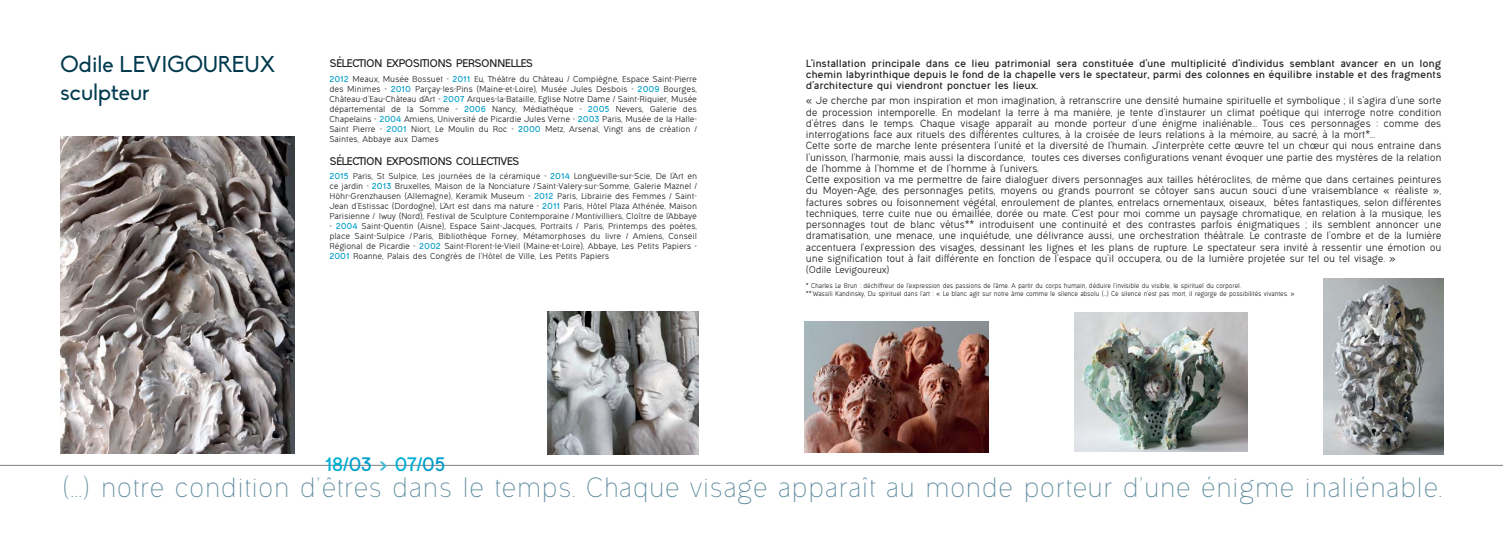
<style>
.page{position:relative;width:1503px;height:539px;background:#fff}
.page>*{position:absolute;margin:0;border:0;box-sizing:border-box;transform-origin:0 0}
.t1{font:300 25px "Ogonek";letter-spacing:.015em;color:#5d899d}
.t2{font:22.5px/27.9px "Biko";color:#00394e}
.t3{font:700 17.5px "Ogonek";letter-spacing:-.04em;color:#00afd4}
.t4{font:700 10px "Ogonek";letter-spacing:-.06em;color:#231f20}
.t5{font:9.38px/11.2px "Ogonek";letter-spacing:-.02em;color:#231f20}
.t6{font:700 9.38px/11.2px "Ogonek";letter-spacing:-.025em;color:#231f20;text-align:justify}
.t7{font:8.75px "Ogonek";letter-spacing:-.02em;color:#231f20}
.t8{font:7.75px/10px "Ogonek";letter-spacing:-.015em;color:#231f20;text-align:justify}
.t9{font:6.25px/7.5px "Ogonek";letter-spacing:-.02em;color:#231f20;scale:.93 1}
.s1{font-weight:700;color:#009ec9}
.s2{color:#009ec9}
.s3{color:#38b9d9}
</style>
<div class="page">
<img style="left:60px;top:136px;width:234px;height:318px">
<hr style="left:0;top:465px;width:1502px;height:1px;background:#7e8082">
<img style="left:804px;top:322px;width:184px;height:131px">
<img style="left:1074px;top:312px;width:173px;height:140px">
<img style="left:1323px;top:278px;width:120px;height:176px">
<img style="left:547px;top:311px;width:151px;height:143px">
<h2 class="t2" style="left:61px;top:50px;width:216px">Odile LEVIGOUREUX sculpteur</h2>
<p class="t4" style="left:329px;top:59px;width:205px">SÉLECTION EXPOSITIONS PERSONNELLES</p>
<p class="t8" style="left:329px;top:75px;width:369px"><span class="s1">2012</span> Meaux, Musée Bossuet - <span class="s1">2011</span> Eu, Théâtre du Château / Compiègne, Espace Saint-Pierre des Minimes - <span class="s1">2010</span> Parçay-les-Pins (Maine-et-Loire), Musée Jules Desbois - <span class="s1">2009</span> Bourges, Château-d’Eau-Château d’Art - <span class="s1">2007</span> Arques-la-Bataille, Eglise Notre Dame / Saint-Riquier, Musée départemental de la Somme - <span class="s1">2006</span> Nancy, Médiathèque - <span class="s1">2005</span> Nevers, Galerie des Chapelains - <span class="s1">2004</span> Amiens, Université de Picardie Jules Verne - <span class="s1">2003</span> Paris, Musée de la Halle-Saint Pierre - <span class="s1">2001</span> Niort, Le Moulin du Roc - <span class="s1">2000</span> Metz, Arsenal, Vingt ans de création / Saintes, Abbaye aux Dames</p>
<p class="t4" style="left:329px;top:157px;width:191px">SÉLECTION EXPOSITIONS COLLECTIVES</p>
<p class="t8" style="left:329px;top:172px;width:369px"><span class="s1">2015</span> Paris, St Sulpice, Les journées de la céramique - <span class="s1">2014</span> Longueville-sur-Scie, De l’Art en ce jardin - <span class="s1">2013</span> Bruxelles, Maison de la Nonciature / Saint-Valery-sur-Somme, Galerie Maznel / Höhr-Grenzhausen (Allemagne), Keramik Museum - <span class="s1">2012</span> Paris, Librairie des Femmes / Saint-Jean d’Estissac (Dordogne), L’Art est dans ma nature - <span class="s1">2011</span> Paris, Hôtel Plaza Athénée, Maison Parisienne / Iwuy (Nord), Festival de Sculpture Contemporaine / Montivilliers, Cloître de l’Abbaye</p>
<p class="t8" style="left:329px;top:222px;width:369px">- <span class="s1">2004</span> Saint-Quentin (Aisne), Espace Saint-Jacques, Portraits / Paris, Printemps des poètes, place Saint-Sulpice / Paris, Bibliothèque Forney, Métamorphoses du livre / Amiens, Conseil Régional de Picardie - <span class="s1">2002</span> Saint-Florent-le-Vieil (Maine-et-Loire), Abbaye, Les Petits Papiers - <span class="s1">2001</span> Roanne, Palais des Congrès de l’Hôtel de Ville, Les Petits Papiers</p>
<h3 class="t3" style="left:325px;top:457px;width:122px">18/<span class="s2">03</span> <span class="s3">&gt;</span> 07/<span class="s2">05</span></h3>
<p class="t6" style="left:806px;top:59px;width:637px">L’installation principale dans ce lieu patrimonial sera constituée d’une multiplicité d’individus semblant avancer en un long chemin labyrinthique depuis le fond de la chapelle vers le spectateur, parmi des colonnes en équilibre instable et des fragments d’architecture qui viendront ponctuer les lieux.</p>
<p class="t5" style="left:806px;top:96px;width:637px">« Je cherche par mon inspiration et mon imagination, à retranscrire une densité humaine spirituelle et symbolique ; il s’agira d’une sorte de procession intemporelle. En modelant la terre à ma manière, je tente d’instaurer un climat poétique qui interroge notre condition d’êtres dans le temps. Chaque visage apparaît au monde porteur d’une énigme inaliénable… Tous ces personnages : comme des interrogations face aux rituels des différentes cultures, à la croisée de leurs relations à la mémoire, au sacré, à la mort*…<br>Cette sorte de marche lente présentera l’unité et la diversité de l’humain. J’interprète cette œuvre tel un chœur qui nous entraine dans l’unisson, l’harmonie, mais aussi la discordance, toutes ces diverses configurations venant évoquer une partie des mystères de la relation de l’homme à l’homme et de l’homme à l’univers.<br>Cette exposition va me permettre de faire dialoguer divers personnages aux tailles hétéroclites, de même que dans certaines peintures du Moyen–Age, des personnages petits, moyens ou grands pourront se côtoyer sans aucun souci d’une vraisemblance « réaliste », factures sobres ou foisonnement végétal, enroulement de plantes, entrelacs ornementaux, oiseaux, bêtes fantastiques, selon différentes techniques, terre cuite nue ou émaillée, dorée ou mate. C’est pour moi comme un paysage chromatique, en relation à la musique, les personnages tout de blanc vêtus** introduisent une continuité et des contrastes parfois énigmatiques ; ils semblent annoncer une dramatisation, une menace, une inquiétude, une délivrance aussi, une orchestration théâtrale. Le contraste de l’ombre et de la lumière accentuera l’expression des visages, dessinant les lignes et les plans de rupture. Le spectateur sera invité à ressentir une émotion ou une signification tout à fait différente en fonction de l’espace qu’il occupera, ou de la lumière projetée sur tel ou tel visage. »</p>
<p class="t7" style="left:806px;top:266px;width:85px">(Odile Levigoureux)</p>
<p class="t9" style="left:806px;top:283px;width:527px">* Charles Le Brun : déchiffreur de l’expression des passions de l’âme. A partir du corps humain, déduire l’invisible du visible, le spirituel du corporel.<br>** Wassili Kandinsky, Du spirituel dans l’art : « Le blanc agit sur notre âme comme le silence absolu (…) Ce silence n’est pas mort, il regorge de possibilités vivantes. »</p>
<h1 class="t1" style="left:62px;top:478px;width:1381px">(...) notre condition d’êtres dans le temps. Chaque visage apparaît au monde porteur d’une énigme inaliénable.</h1>
</div>
